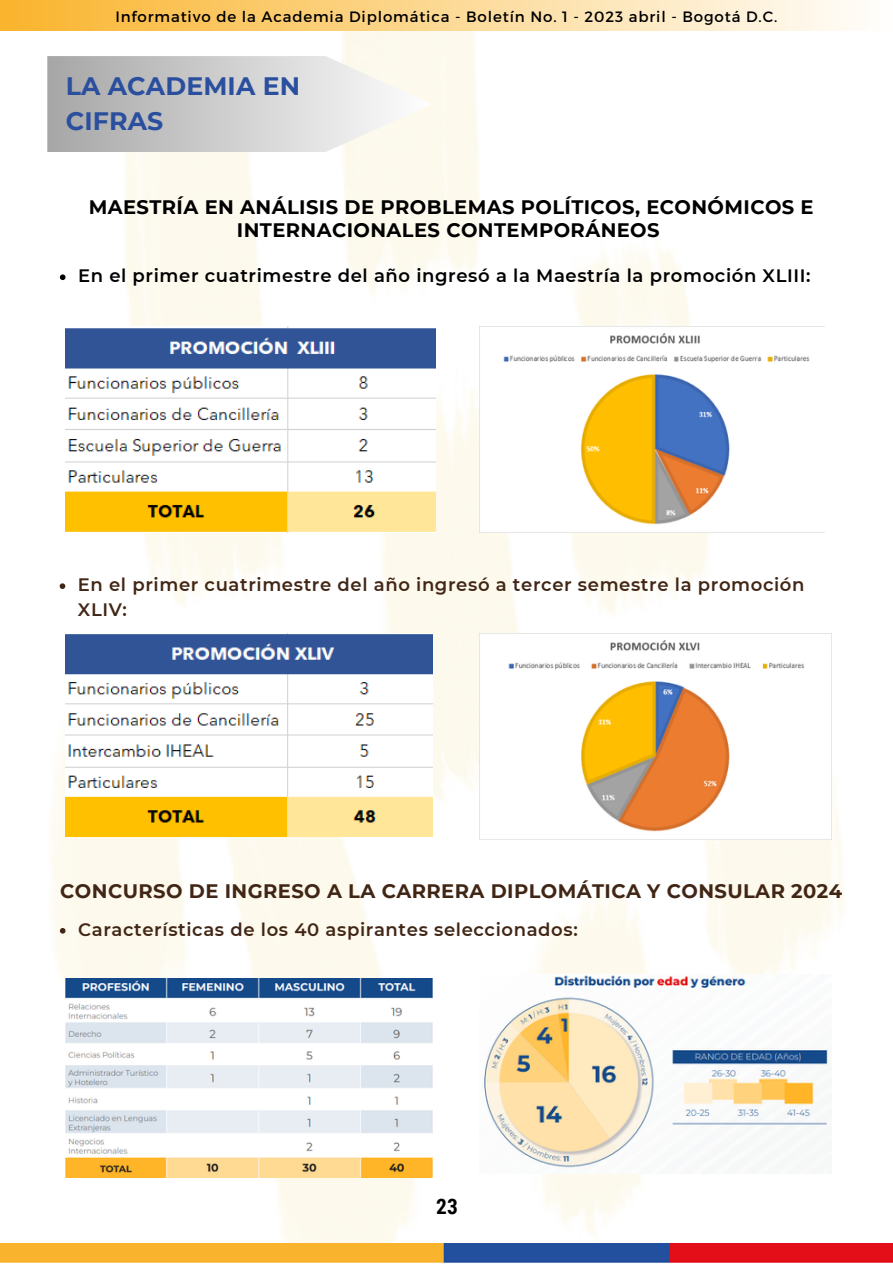
<style>
.page{position:relative;width:893px;height:1264px;background:#fff}
.page>*{position:absolute;margin:0;border:0;box-sizing:border-box;transform-origin:0 0}
.t1{font:700 25.2px/34.8px "Montserrat";letter-spacing:.005em;color:#2a4f9e}
.t2{font:700 21.3px "Roboto Condensed";color:#000}
.t3{font:700 19.5px/23.5px "Montserrat";letter-spacing:.02em;color:#000;text-align:center}
.t4{font:700 19.5px "Montserrat";letter-spacing:.02em;color:#412615}
.t5{font:600 18px/24.8px "Montserrat";letter-spacing:.035em;color:#412615}
.t6{font:600 18px "Montserrat";letter-spacing:.035em;color:#000}
.t7{font:15px "Montserrat";letter-spacing:.055em;color:#000}
</style>
<div class="page">
<img style="left:47px;top:31px;width:797px;height:1212px">
<img style="left:66px;top:326px;width:370px;height:206px">
<img style="left:66px;top:633px;width:366px;height:203px">
<img style="left:479px;top:326px;width:345px;height:206px">
<img style="left:479px;top:633px;width:352px;height:206px">
<img style="left:479px;top:974px;width:352px;height:199px">
<img style="left:66px;top:978px;width:366px;height:199px">
<svg style="left:60px;top:274px;width:5px;height:6px"></svg>
<svg style="left:60px;top:583px;width:5px;height:6px"></svg>
<svg style="left:60px;top:928px;width:5px;height:5px"></svg>
<svg style="left:47px;top:56px;width:385px;height:95px;background:#d2d2d0"></svg>
<img style="left:0;top:1243px;width:892px;height:19px">
<img style="left:146px;top:1243px;width:523px;height:19px">
<div style="left:0;top:0;width:892px;height:31px;background:linear-gradient(to right,#fab42c,#fffefd)"></div>
<p class="t7" style="left:115px;top:7px;width:663px">Informativo de la Academia Diplomática - Boletín No. 1 - 2023 abril - Bogotá D.C.</p>
<p class="t1" style="left:66px;top:69px;width:236px">LA ACADEMIA EN<br>CIFRAS</p>
<p class="t3" style="left:89px;top:195px;width:726px">MAESTRÍA EN ANÁLISIS DE PROBLEMAS POLÍTICOS, ECONÓMICOS E<br>INTERNACIONALES CONTEMPORÁNEOS</p>
<p class="t6" style="left:78px;top:265px;width:734px">En el primer cuatrimestre del año ingresó a la Maestría la promoción XLIII:</p>
<p class="t5" style="left:78px;top:572px;width:728px">En el primer cuatrimestre del año ingresó a tercer semestre la promoción<br>XLIV:</p>
<p class="t4" style="left:60px;top:878px;width:783px">CONCURSO DE INGRESO A LA CARRERA DIPLOMÁTICA Y CONSULAR 2024</p>
<p class="t5" style="left:78px;top:917px;width:501px">Características de los 40 aspirantes seleccionados:</p>
<p class="t2" style="left:436px;top:1194px;width:23px">23</p>
</div>
